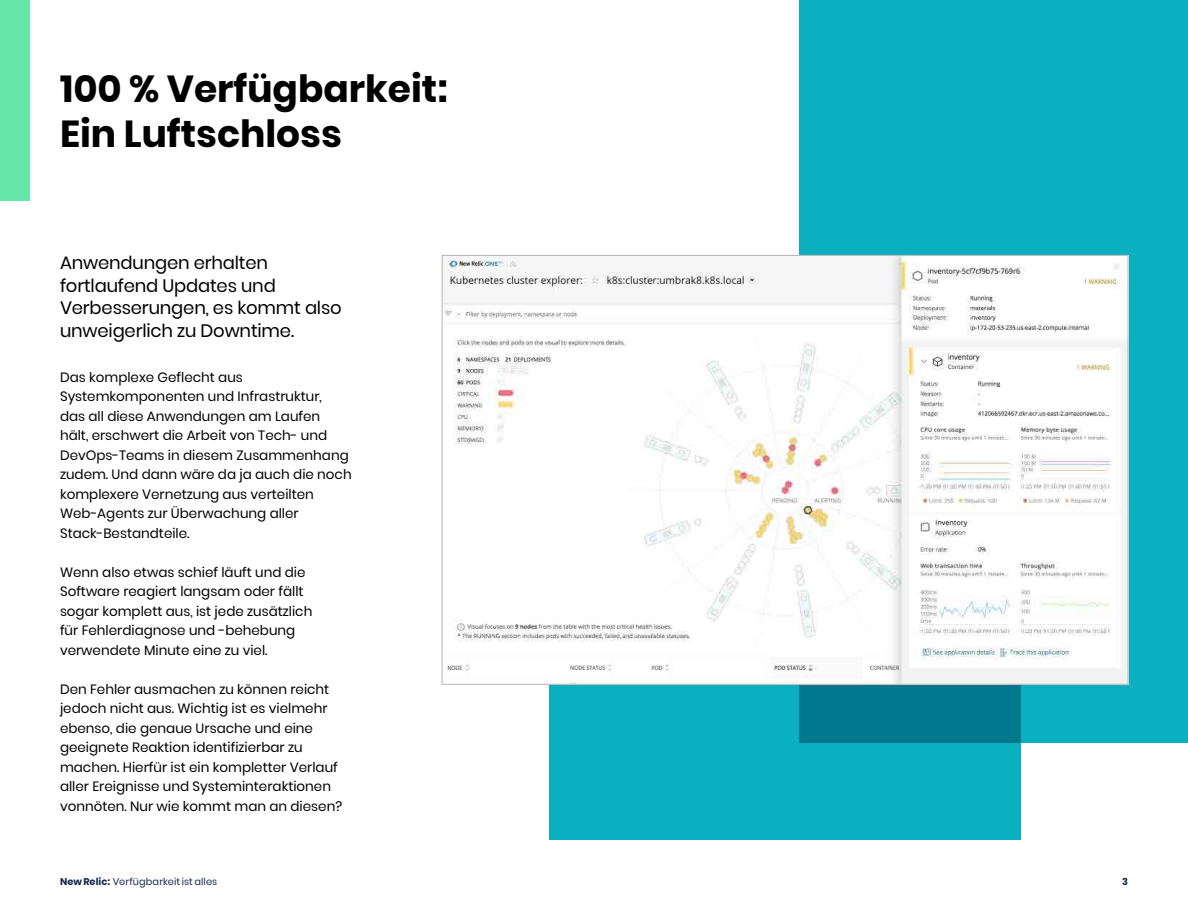
<style>
.page{position:relative;width:1188px;height:918px;background:#fff}
.page>*{position:absolute;margin:0;border:0;box-sizing:border-box;transform-origin:0 0}
.t1{font:700 37.5px/45px "Poppins";color:#000}
.t2{font:18px/22.5px "Poppins";letter-spacing:-.01em;color:#000}
.t3{font:13.5px/19.5px "Poppins";color:#000}
.t4{font:9.75px "Poppins";letter-spacing:.01em;color:#16284d}
.t5{font:700 9.75px "Poppins";color:#16284d}
.s1{font-weight:700}
</style>
<div class="page">
<div style="left:800px;top:0;width:388px;height:742px;background:#0ab0bf"></div>
<svg style="left:549px;top:685px;width:472px;height:155px;background:#08a6b6"></svg>
<img style="left:444px;top:257px;width:682px;height:426px">
<div style="left:0;top:0;width:30px;height:201px;background:#66e6a8"></div>
<h1 class="t1" style="left:60px;top:67px;width:389px">100 % Verfügbarkeit:<br>Ein Luftschloss</h1>
<h2 class="t2" style="left:60px;top:252px;width:283px">Anwendungen erhalten fortlaufend Updates und<br>Verbesserungen, es kommt also unweigerlich zu Downtime.</h2>
<p class="t3" style="left:60px;top:367px;width:293px">Das komplexe Geflecht aus Systemkomponenten und Infrastruktur,<br>das all diese Anwendungen am Laufen hält, erschwert die Arbeit von Tech- und DevOps-Teams in diesem Zusammenhang zudem. Und dann wäre da ja auch die noch komplexere Vernetzung aus verteilten Web-Agents zur Überwachung aller Stack-Bestandteile.</p>
<p class="t3" style="left:60px;top:562px;width:254px">Wenn also etwas schief läuft und die Software reagiert langsam oder fällt sogar komplett aus, ist jede zusätzlich für Fehlerdiagnose und -behebung verwendete Minute eine zu viel.</p>
<p class="t3" style="left:60px;top:679px;width:284px">Den Fehler ausmachen zu können reicht jedoch nicht aus. Wichtig ist es vielmehr ebenso, die genaue Ursache und eine geeignete Reaktion identifizierbar zu machen. Hierfür ist ein kompletter Verlauf aller Ereignisse und Systeminteraktionen vonnöten. Nur wie kommt man an diesen?</p>
<p class="t4" style="left:60px;top:876px;width:159px"><span class="s1">New Relic:</span> Verfügbarkeit ist alles</p>
<p class="t5" style="left:1122px;top:876px;width:7px">3</p>
</div>
